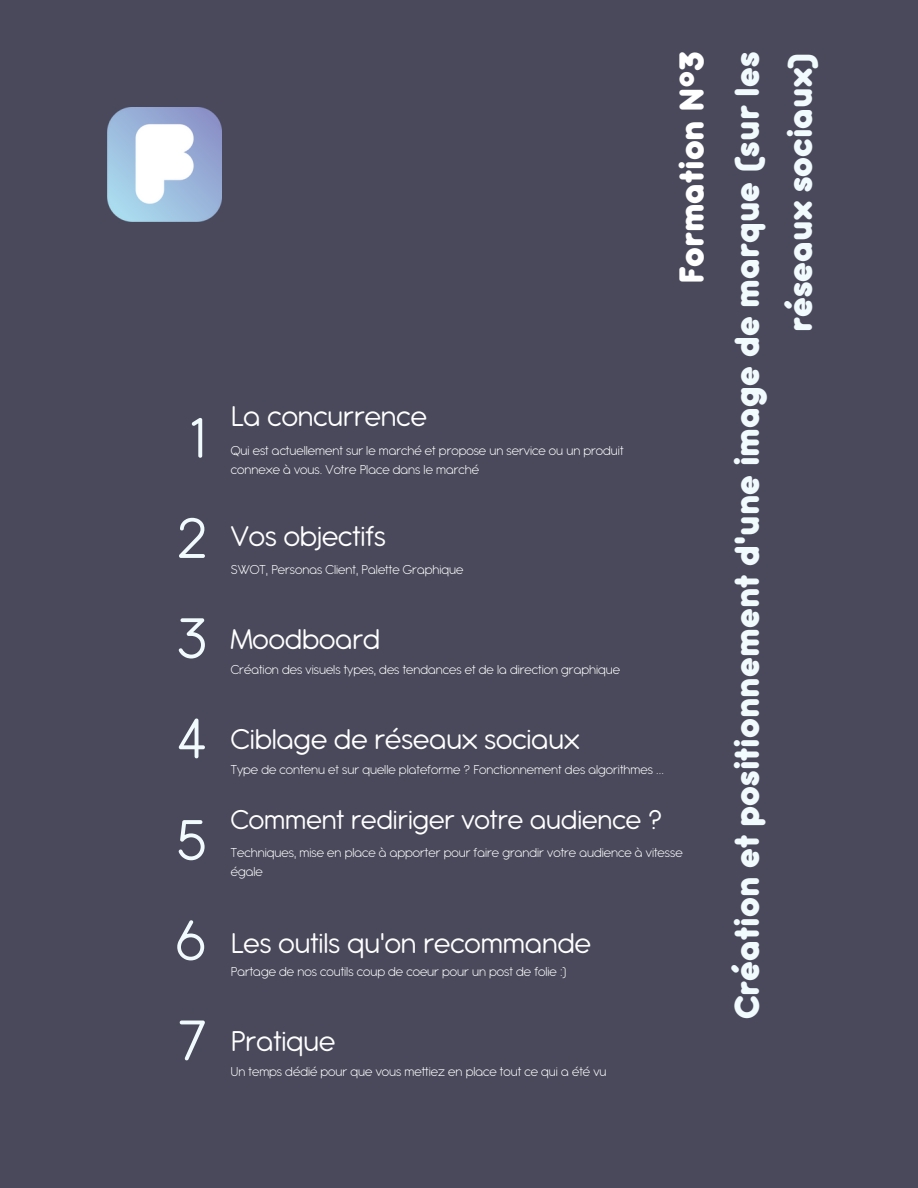
<style>
.page{position:relative;width:918px;height:1188px;background:#49495b}
.page>*{position:absolute;margin:0;border:0;box-sizing:border-box;transform-origin:0 0}
.t1{font:62.25px "Antipasto Pro";color:#f1fafd}
.t2{font:800 38.1px/52.9px "Antipasto Pro";color:#f1fafd;text-align:right}
.t3{font:800 37.95px "Antipasto Pro";color:#fff}
.t4{font:31.2px "Antipasto Pro";color:#fff}
.t5{font:29.55px "Antipasto Pro";color:#fff}
.t6{font:300 14.1px/19.2px "Antipasto Pro";color:#fff}
</style>
<div class="page">
<img style="left:107px;top:107px;width:115px;height:115px">
<h1 class="t3" style="left:680px;top:284px;width:234px;rotate:-90deg">Formation N°3</h1>
<p class="t1" style="left:190px;top:418px;width:17px">1</p>
<h2 class="t4" style="left:231px;top:406px;width:198px">La concurrence</h2>
<p class="t6" style="left:231px;top:442px;width:394px">Qui est actuellement sur le marché et propose un service ou un produit connexe à vous. Votre Place dans le marché</p>
<p class="t1" style="left:178px;top:518px;width:30px">2</p>
<p class="t4" style="left:231px;top:526px;width:157px">Vos objectifs</p>
<h2 class="t6" style="left:231px;top:561px;width:234px">SWOT, Personas Client, Palette Graphique</h2>
<h2 class="t1" style="left:177px;top:618px;width:30px">3</h2>
<h2 class="t1" style="left:177px;top:719px;width:30px">4</h2>
<p class="t4" style="left:231px;top:629px;width:151px">Moodboard</p>
<p class="t6" style="left:231px;top:661px;width:391px">Création des visuels types, des tendances et de la direction graphique</p>
<p class="t4" style="left:231px;top:729px;width:350px">Ciblage de réseaux sociaux</p>
<p class="t6" style="left:231px;top:761px;width:435px">Type de contenu et sur quelle plateforme ? Fonctionnement des algorithmes ...</p>
<h2 class="t1" style="left:178px;top:820px;width:30px">5</h2>
<p class="t1" style="left:176px;top:920px;width:32px">6</p>
<p class="t5" style="left:231px;top:811px;width:433px">Comment rediriger votre audience ?</p>
<p class="t6" style="left:231px;top:844px;width:453px">Techniques, mise en place à apporter pour faire grandir votre audience à vitesse égale</p>
<p class="t4" style="left:231px;top:933px;width:362px">Les outils qu'on recommande</p>
<h2 class="t6" style="left:231px;top:963px;width:338px">Partage de nos coutils coup de coeur pour un post de folie :)</h2>
<p class="t1" style="left:178px;top:1021px;width:30px">7</p>
<p class="t4" style="left:231px;top:1031px;width:106px">Pratique</p>
<h2 class="t6" style="left:231px;top:1063px;width:377px">Un temps dédié pour que vous mettiez en place tout ce qui a été vu</h2>
<h1 class="t2" style="left:724px;top:1019px;width:969px;rotate:-90deg">Création et positionnement d'une image de marque (sur les réseaux sociaux)</h1>
</div>
